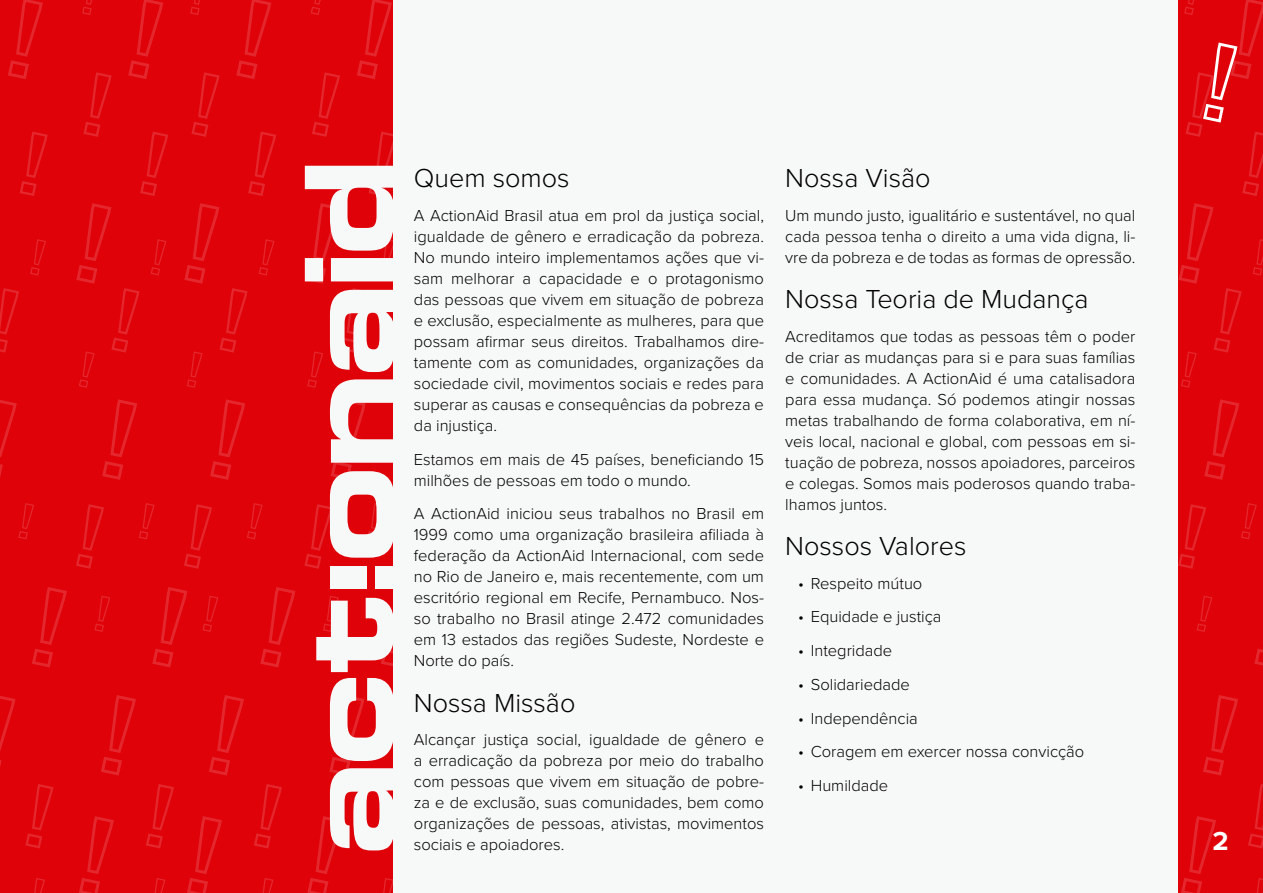
<style>
.page{position:relative;width:1263px;height:893px;background:#f7f8f8}
.page>*{position:absolute;margin:0;border:0;box-sizing:border-box;transform-origin:0 0}
.t1{font:300 27px "Proxima Nova";color:#000}
.t2{font:700 27px "Proxima Nova";color:#fff}
.t3{font:300 16.5px/21px "Proxima Nova";color:#000;text-align:justify}
</style>
<div class="page">
<div style="left:1178px;top:0;width:85px;height:893px;background:#e00209"></div>
<svg style="left:1204px;top:399px;width:35px;height:81px"></svg>
<svg style="left:1254px;top:649px;width:9px;height:17px"></svg>
<svg style="left:1203px;top:695px;width:35px;height:80px"></svg>
<svg style="left:1181px;top:816px;width:35px;height:77px"></svg>
<svg style="left:1257px;top:878px;width:6px;height:15px"></svg>
<svg style="left:1197px;top:596px;width:15px;height:36px"></svg>
<svg style="left:1241px;top:503px;width:16px;height:36px"></svg>
<svg style="left:1253px;top:239px;width:10px;height:37px"></svg>
<svg style="left:1248px;top:784px;width:15px;height:64px"></svg>
<svg style="left:1178px;top:504px;width:28px;height:65px"></svg>
<svg style="left:1178px;top:203px;width:64px;height:185px"></svg>
<svg style="left:1184px;top:0;width:79px;height:196px"></svg>
<div style="left:0;top:0;width:393px;height:893px;background:#e00209"></div>
<svg style="left:0;top:400px;width:17px;height:77px"></svg>
<svg style="left:8px;top:0;width:35px;height:79px"></svg>
<svg style="left:32px;top:587px;width:35px;height:80px"></svg>
<svg style="left:0;top:696px;width:16px;height:70px"></svg>
<svg style="left:34px;top:878px;width:11px;height:15px"></svg>
<svg style="left:18px;top:503px;width:16px;height:36px"></svg>
<svg style="left:30px;top:239px;width:16px;height:37px"></svg>
<svg style="left:25px;top:784px;width:29px;height:64px"></svg>
<svg style="left:0;top:288px;width:19px;height:65px"></svg>
<svg style="left:20px;top:132px;width:28px;height:64px"></svg>
<svg style="left:102px;top:399px;width:35px;height:81px"></svg>
<svg style="left:128px;top:0;width:35px;height:79px"></svg>
<svg style="left:152px;top:587px;width:35px;height:80px"></svg>
<svg style="left:101px;top:695px;width:35px;height:80px"></svg>
<svg style="left:79px;top:816px;width:35px;height:77px"></svg>
<svg style="left:154px;top:878px;width:11px;height:15px"></svg>
<svg style="left:94px;top:596px;width:16px;height:36px"></svg>
<svg style="left:139px;top:503px;width:16px;height:36px"></svg>
<svg style="left:151px;top:239px;width:15px;height:37px"></svg>
<svg style="left:82px;top:0;width:10px;height:15px"></svg>
<svg style="left:146px;top:784px;width:28px;height:64px"></svg>
<svg style="left:76px;top:504px;width:28px;height:65px"></svg>
<svg style="left:76px;top:203px;width:64px;height:185px"></svg>
<svg style="left:140px;top:132px;width:28px;height:64px"></svg>
<svg style="left:83px;top:72px;width:29px;height:65px"></svg>
<svg style="left:210px;top:399px;width:35px;height:81px"></svg>
<svg style="left:236px;top:0;width:35px;height:79px"></svg>
<svg style="left:260px;top:587px;width:35px;height:80px"></svg>
<svg style="left:209px;top:695px;width:35px;height:80px"></svg>
<svg style="left:187px;top:816px;width:35px;height:77px"></svg>
<svg style="left:262px;top:878px;width:11px;height:15px"></svg>
<svg style="left:202px;top:596px;width:16px;height:36px"></svg>
<svg style="left:247px;top:503px;width:16px;height:36px"></svg>
<svg style="left:259px;top:239px;width:15px;height:37px"></svg>
<svg style="left:190px;top:0;width:10px;height:15px"></svg>
<svg style="left:254px;top:784px;width:28px;height:64px"></svg>
<svg style="left:184px;top:504px;width:28px;height:65px"></svg>
<svg style="left:184px;top:203px;width:64px;height:185px"></svg>
<svg style="left:248px;top:132px;width:28px;height:64px"></svg>
<svg style="left:191px;top:72px;width:29px;height:65px"></svg>
<svg style="left:307px;top:678px;width:86px;height:215px"></svg>
<svg style="left:316px;top:587px;width:77px;height:85px"></svg>
<svg style="left:304px;top:0;width:89px;height:569px"></svg>
<div style="left:331px;top:566px;width:36px;height:23px;background:#f7f8f8"></div>
<div style="left:375px;top:566px;width:18px;height:23px;background:#f7f8f8"></div>
<h1 class="t1" style="left:414px;top:158px;width:157px">Quem somos</h1>
<p class="t3" style="left:414px;top:204px;width:352px">A ActionAid Brasil atua em prol da justiça social, igualdade de gênero e erradicação da pobreza.<br>No mundo inteiro implementamos ações que vi&shy;sam melhorar a capacidade e o protagonismo das pessoas que vivem em situação de pobreza e exclusão, especialmente as mulheres, para que possam afirmar seus direitos. Trabalhamos dire&shy;tamente com as comunidades, organizações da sociedade civil, movimentos sociais e redes para superar as causas e consequências da pobreza e da injustiça.</p>
<p class="t3" style="left:414px;top:448px;width:352px">Estamos em mais de 45 países, beneficiando 15 milhões de pessoas em todo o mundo.</p>
<p class="t3" style="left:414px;top:502px;width:352px">A ActionAid iniciou seus trabalhos no Brasil em 1999 como uma organização brasileira afiliada à federação da ActionAid Internacional, com sede no Rio de Janeiro e, mais recentemente, com um escritório regional em Recife, Pernambuco. Nos&shy;so trabalho no Brasil atinge 2.472 comunidades em 13 estados das regiões Sudeste, Nordeste e Norte do país.</p>
<h1 class="t1" style="left:414px;top:682px;width:163px">Nossa Missão</h1>
<p class="t3" style="left:414px;top:728px;width:352px">Alcançar justiça social, igualdade de gênero e a erradicação da pobreza por meio do trabalho com pessoas que vivem em situação de pobre&shy;za e de exclusão, suas comunidades, bem como organizações de pessoas, ativistas, movimentos sociais e apoiadores.</p>
<h1 class="t1" style="left:785px;top:158px;width:147px">Nossa Visão</h1>
<p class="t3" style="left:785px;top:204px;width:352px">Um mundo justo, igualitário e sustentável, no qual cada pessoa tenha o direito a uma vida digna, li&shy;vre da pobreza e de todas as formas de opressão.</p>
<h1 class="t1" style="left:785px;top:279px;width:305px">Nossa Teoria de Mudança</h1>
<p class="t3" style="left:785px;top:325px;width:352px">Acreditamos que todas as pessoas têm o poder de criar as mudanças para si e para suas famílias e comunidades. A ActionAid é uma catalisadora para essa mudança. Só podemos atingir nossas metas trabalhando de forma colaborativa, em ní&shy;veis local, nacional e global, com pessoas em si&shy;tuação de pobreza, nossos apoiadores, parceiros e colegas. Somos mais poderosos quando traba&shy;lhamos juntos.</p>
<h1 class="t1" style="left:785px;top:526px;width:183px">Nossos Valores</h1>
<p class="t3" style="left:798px;top:572px;width:126px">• Respeito mútuo</p>
<p class="t3" style="left:798px;top:605px;width:145px">• Equidade e justiça</p>
<p class="t3" style="left:798px;top:639px;width:96px">• Integridade</p>
<p class="t3" style="left:798px;top:673px;width:113px">• Solidariedade</p>
<p class="t3" style="left:798px;top:707px;width:121px">• Independência</p>
<p class="t3" style="left:798px;top:741px;width:288px">• Coragem em exercer nossa convicção</p>
<p class="t3" style="left:798px;top:774px;width:92px">• Humildade</p>
<h1 class="t2" style="left:1212px;top:821px;width:18px">2</h1>
</div>
